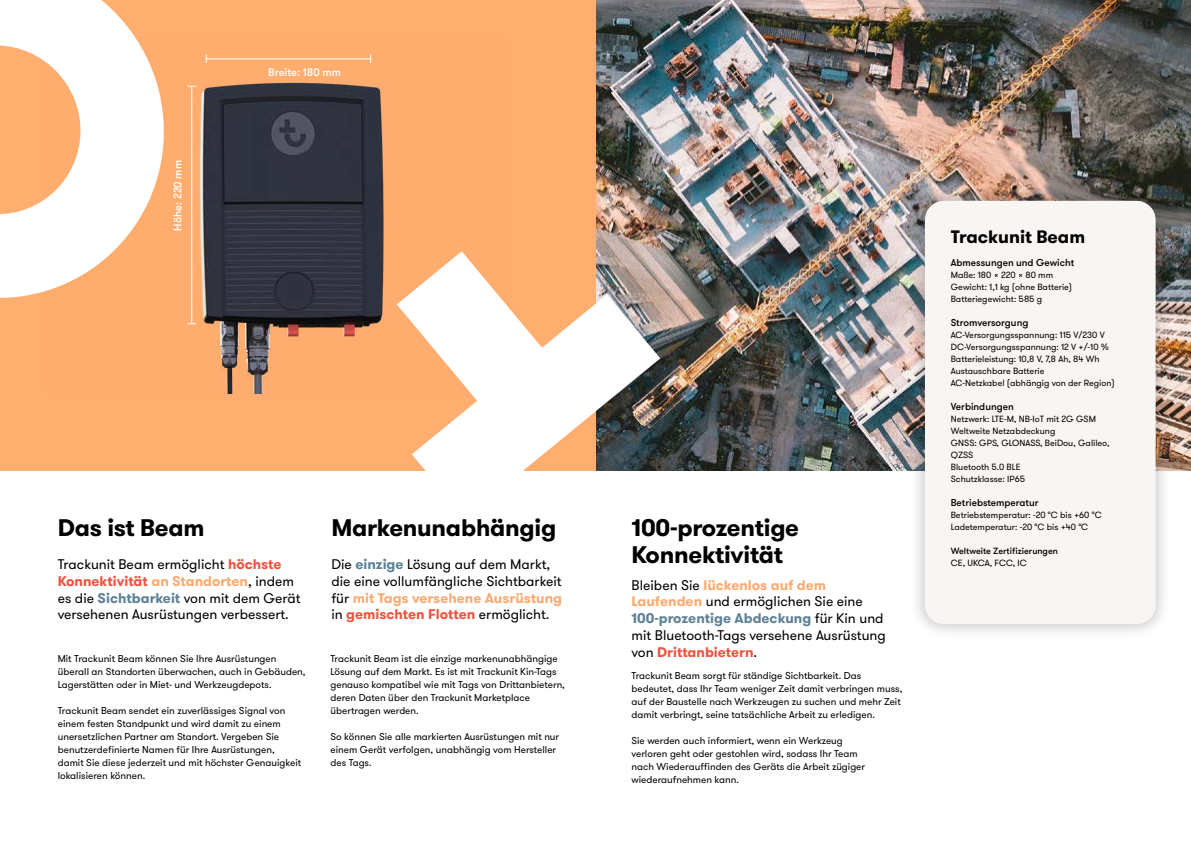
<style>
.page{position:relative;width:1191px;height:842px;background:#fff}
.page>*{position:absolute;margin:0;border:0;box-sizing:border-box;transform-origin:0 0}
.t1{font:700 24px/27px "GT Walsheim";letter-spacing:-.01em;color:#000}
.t2{font:700 18px "GT Walsheim";color:#000}
.t3{font:14px/16.8px "GT Walsheim";color:#000}
.t4{font:500 11px "GT Walsheim";color:#fff}
.t5{font:10px/13px "GT Walsheim";color:#000}
.t6{font:500 10px "GT Walsheim";color:#000}
.t7{font:9px/12px "GT Walsheim";color:#000}
.t8{font:500 9px "GT Walsheim";color:#000}
.s1{font-weight:700;color:#5d8196}
.s2{font-weight:700;color:#faab73}
.s3{font-weight:700;color:#f0533e}
</style>
<div class="page">
<img style="left:595px;top:0;width:596px;height:471px">
<div style="left:0;top:0;width:595px;height:471px;background:#ffae70"></div>
<img style="left:187px;top:54px;width:197px;height:340px">
<div style="left:908px;top:184px;width:263px;height:456px;background:#000;opacity:.2"></div>
<div style="left:925px;top:201px;width:230px;height:423px;background:#f8f5f3;border-radius:19px"></div>
<svg style="left:0;top:0;width:164px;height:298px;fill:#fff"></svg>
<svg style="left:397px;top:251px;width:263px;height:220px"></svg>
<hr style="left:206px;top:58px;width:165px;height:1px;background:#fff">
<hr style="left:191px;top:87px;width:1px;height:236px;background:#fff">
<p class="t4" style="left:171px;top:231px;width:72px;rotate:-90deg">Höhe: 220 mm</p>
<p class="t4" style="left:268px;top:65px;width:74px">Breite: 180 mm</p>
<h1 class="t1" style="left:58px;top:514px;width:148px">Das ist Beam</h1>
<h1 class="t1" style="left:631px;top:514px;width:169px">100-prozentige<br>Konnektivität</h1>
<h1 class="t1" style="left:331px;top:514px;width:226px">Markenunabhängig</h1>
<h3 class="t3" style="left:331px;top:556px;width:232px">Die <span class="s1">einzige</span> Lösung auf dem Markt, die eine vollumfängliche Sichtbarkeit für <span class="s2">mit Tags versehene Ausrüstung </span>in <span class="s3">gemischten Flotten</span> ermöglicht.</h3>
<h3 class="t3" style="left:58px;top:556px;width:244px">Trackunit Beam ermöglicht <span class="s3">höchste Konnektivität</span> <span class="s2">an Standorten</span>, indem es die <span class="s1">Sichtbarkeit</span> von mit dem Gerät versehenen Ausrüstungen verbessert.</h3>
<h3 class="t3" style="left:631px;top:577px;width:256px">Bleiben Sie <span class="s2">lückenlos auf dem Laufenden</span> und ermöglichen Sie eine <span class="s1">100-prozentige Abdeckung</span> für Kin und mit Bluetooth-Tags versehene Ausrüstung von <span class="s3">Drittanbietern</span>.</h3>
<p class="t5" style="left:58px;top:652px;width:249px">Mit Trackunit Beam können Sie Ihre Ausrüstungen überall an Standorten überwachen, auch in Gebäuden,<br>Lagerstätten oder in Miet- und Werkzeugdepots.</p>
<p class="t5" style="left:58px;top:704px;width:245px">Trackunit Beam sendet ein zuverlässiges Signal von einem festen Standpunkt und wird damit zu einem unersetzlichen Partner am Standort. Vergeben Sie benutzerdefinierte Namen für Ihre Ausrüstungen, damit Sie diese jederzeit und mit höchster Genauigkeit lokalisieren können.</p>
<p class="t5" style="left:330px;top:652px;width:236px">Trackunit Beam ist die einzige markenunabhängige Lösung auf dem Markt. Es ist mit Trackunit Kin-Tags genauso kompatibel wie mit Tags von Drittanbietern, deren Daten über den Trackunit Marketplace übertragen werden.</p>
<p class="t5" style="left:330px;top:730px;width:230px">So können Sie alle markierten Ausrüstungen mit nur einem Gerät verfolgen, unabhängig vom Hersteller des Tags.</p>
<p class="t5" style="left:631px;top:669px;width:272px">Trackunit Beam sorgt für ständige Sichtbarkeit. Das bedeutet, dass Ihr Team weniger Zeit damit verbringen muss, auf der Baustelle nach Werkzeugen zu suchen und mehr Zeit damit verbringt, seine tatsächliche Arbeit zu erledigen.</p>
<p class="t5" style="left:631px;top:734px;width:235px">Sie werden auch informiert, wenn ein Werkzeug verloren geht oder gestohlen wird, sodass Ihr Team nach Wiederauffinden des Geräts die Arbeit zügiger wiederaufnehmen kann.</p>
<h2 class="t2" style="left:950px;top:225px;width:136px">Trackunit Beam</h2>
<p class="t6" style="left:950px;top:256px;width:125px">Abmessungen und Gewicht</p>
<p class="t7" style="left:950px;top:269px;width:123px">Maße: 180 x 220 x 80 mm<br>Gewicht: 1,1 kg (ohne Batterie)<br>Batteriegewicht: 585 g</p>
<p class="t6" style="left:950px;top:316px;width:79px">Stromversorgung</p>
<p class="t7" style="left:950px;top:329px;width:165px">AC-Versorgungsspannung: 115 V/230 V DC-Versorgungsspannung: 12 V +/-10 % Batterieleistung: 10,8 V, 7,8 Ah, 84 Wh Austauschbare Batterie<br>AC-Netzkabel (abhängig von der Region)</p>
<p class="t6" style="left:950px;top:400px;width:64px">Verbindungen</p>
<p class="t7" style="left:950px;top:413px;width:160px">Netzwerk: LTE-M, NB-IoT mit 2G GSM<br>Weltweite Netzabdeckung<br>GNSS: GPS, GLONASS, BeiDou, Galileo,<br>QZSS<br>Bluetooth 5.0 BLE<br>Schutzklasse: IP65</p>
<p class="t6" style="left:950px;top:496px;width:89px">Betriebstemperatur</p>
<p class="t7" style="left:950px;top:509px;width:152px">Betriebstemperatur: -20 °C bis +60 °C<br>Ladetemperatur: -20 °C bis +40 °C</p>
<p class="t8" style="left:950px;top:545px;width:109px">Weltweite Zertifizierungen</p>
<p class="t7" style="left:950px;top:557px;width:78px">CE, UKCA, FCC, IC</p>
</div>
